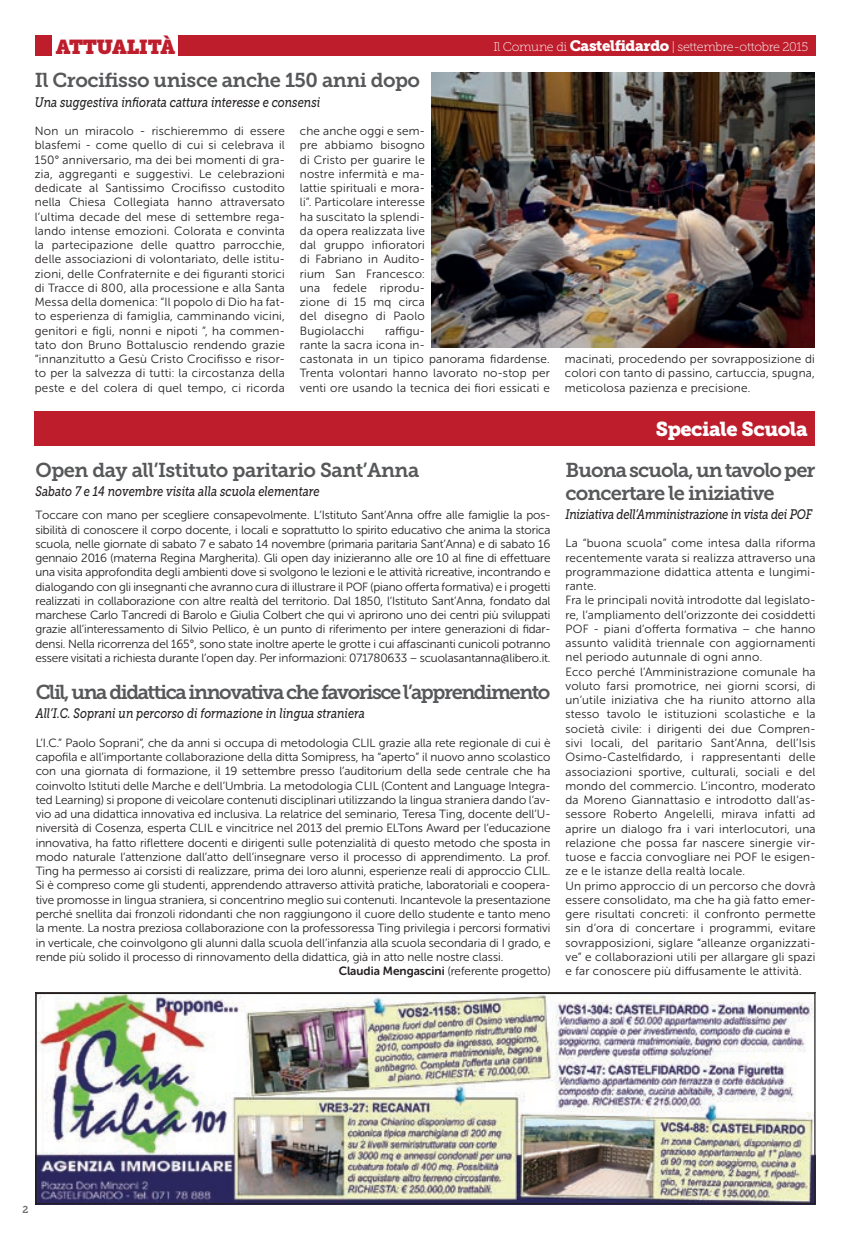
<style>
.page{position:relative;width:851px;height:1241px;background:#fff}
.page>*{position:absolute;margin:0;border:0;box-sizing:border-box;transform-origin:0 0}
.t1{font:20px "Museo Slab 700";letter-spacing:-.025em;color:#57585a}
.t2{font:20px "Museo Slab 700";letter-spacing:-.07em;color:#57585a}
.t3{font:20px/22.5px "Museo Slab 700";letter-spacing:-.045em;color:#57585a}
.t4{font:20px "Museo Slab 900";letter-spacing:-.025em;color:#fff}
.t5{font:20px "Museo Slab";letter-spacing:-.025em;color:#be1d2c}
.t6{font:italic 13.75px "Museo Slab 500";color:#231f20;scale:.81 1}
.t7{font:italic 13.75px "Museo Slab 500";letter-spacing:-.02em;color:#231f20;scale:.81 1}
.t8{font:12.5px "Museo Slab 100";letter-spacing:-.025em;color:#fff}
.t9{font:11.88px/14.2px "Museo Sans Rounded 300";color:#231f20;text-align:justify}
.t10{font:11.88px/14.2px "Museo Sans Rounded 300";letter-spacing:.02em;color:#231f20}
.t11{font:10px "Museo Slab 700";color:#6c6d70}
.s1{font-family:"Museo Slab 900";font-size:15px}
.s2{font-family:"Museo Sans Rounded 700"}
</style>
<div class="page">
<div style="left:35px;top:35px;width:780px;height:21px;background:#be1d2c"></div>
<div style="left:53px;top:30px;width:125px;height:34px;background:#fff"></div>
<div style="left:35px;top:411px;width:779px;height:35px;background:#be1d2c"></div>
<img style="left:37px;top:994px;width:776px;height:207px">
<div style="left:35px;top:992px;width:780px;height:211px;border:1px solid #231f20"></div>
<img style="left:432px;top:72px;width:382px;height:275px">
<h1 class="t5" style="left:56px;top:36px;width:121px">ATTUALITÀ</h1>
<p class="t8" style="left:493px;top:40px;width:316px">Il Comune di <span class="s1">Castelfidardo</span> | settembre-ottobre 2015</p>
<h1 class="t1" style="left:35px;top:69px;width:387px">Il Crocifisso unisce anche 150 anni dopo</h1>
<p class="t6" style="left:35px;top:94px;width:354px">Una suggestiva infiorata cattura interesse e consensi</p>
<p class="t9" style="left:35px;top:124px;width:251px">Non un miracolo - rischieremmo di essere blasfemi - come quello di cui si celebrava il 150° anniversario, ma dei bei momenti di gra&shy;zia, aggreganti e suggestivi. Le celebrazioni dedicate al Santissimo Crocifisso custodito nella Chiesa Collegiata hanno attraversato l’ultima decade del mese di settembre rega&shy;lando intense emozioni. Colorata e convinta la partecipazione delle quattro parrocchie, delle associazioni di volontariato, delle istitu&shy;zioni, delle Confraternite e dei figuranti storici di Tracce di 800, alla processione e alla Santa Messa della domenica: “Il popolo di Dio ha fat&shy;to esperienza di famiglia, camminando vicini, genitori e figli, nonni e nipoti ”, ha commen&shy;tato don Bruno Bottaluscio rendendo grazie “innanzitutto a Gesù Cristo Crocifisso e risor&shy;to per la salvezza di tutti: la circostanza della peste e del colera di quel tempo, ci ricorda</p>
<p class="t9" style="left:300px;top:124px;width:126px">che anche oggi e sem&shy;pre abbiamo bisogno di Cristo per guarire le nostre infermità e ma&shy;lattie spirituali e mora&shy;li”. Particolare interesse ha suscitato la splendi&shy;da opera realizzata live dal gruppo infioratori di Fabriano in Audito&shy;rium San Francesco: una fedele riprodu&shy;zione di 15 mq circa del disegno di Paolo Bugiolacchi</p>
<p class="t10" style="left:300px;top:323px;width:251px;text-indent:85px">raffigu-<br>rante la sacra icona in-<br>castonata in un tipico panorama fidardense.<br>Trenta volontari hanno lavorato no-stop per venti ore usando la tecnica dei fiori essicati e</p>
<h1 class="t1" style="left:35px;top:459px;width:385px">Open day all’Istituto paritario Sant’Anna</h1>
<p class="t6" style="left:35px;top:484px;width:352px">Sabato 7 e 14 novembre visita alla scuola elementare</p>
<p class="t9" style="left:35px;top:508px;width:516px">Toccare con mano per scegliere consapevolmente. L’Istituto Sant’Anna offre alle famiglie la pos&shy;sibilità di conoscere il corpo docente, i locali e soprattutto lo spirito educativo che anima la storica scuola, nelle giornate di sabato 7 e sabato 14 novembre (primaria paritaria Sant’Anna) e di sabato 16 gennaio 2016 (materna Regina Margherita). Gli open day inizieranno alle ore 10 al fine di effettuare una visita approfondita degli ambienti dove si svolgono le lezioni e le attività ricreative, incontrando e dialogando con gli insegnanti che avranno cura di illustrare il POF (piano offerta formativa) e i progetti realizzati in collaborazione con altre realtà del territorio. Dal 1850, l’Istituto Sant’Anna, fondato dal marchese Carlo Tancredi di Barolo e Giulia Colbert che qui vi aprirono uno dei centri più sviluppati grazie all’interessamento di Silvio Pellico, è un punto di riferimento per intere generazioni di fidar&shy;densi. Nella ricorrenza del 165°, sono state inoltre aperte le grotte i cui affascinanti cunicoli potranno essere visitati a richiesta durante l’open day. Per informazioni: 071780633 – scuolasantanna@libero.it.</p>
<h1 class="t2" style="left:36px;top:681px;width:516px">Clil, una didattica innovativa che favorisce l’apprendimento</h1>
<p class="t6" style="left:36px;top:706px;width:408px">All’I.C. Soprani un percorso di formazione in lingua straniera</p>
<p class="t9" style="left:36px;top:735px;width:516px">L’I.C.” Paolo Soprani”, che da anni si occupa di metodologia CLIL grazie alla rete regionale di cui è</p>
<p class="t9" style="left:36px;top:750px;width:516px">capofila e all’importante collaborazione della ditta Somipress, ha “aperto” il nuovo anno scolastico</p>
<p class="t9" style="left:36px;top:764px;width:516px">con una giornata di formazione, il 19 settembre presso l’auditorium della sede centrale che ha</p>
<p class="t9" style="left:36px;top:778px;width:516px">coinvolto Istituti delle Marche e dell’Umbria. La metodologia CLIL (Content and Language Integra-</p>
<p class="t9" style="left:36px;top:792px;width:516px">ted Learning) si propone di veicolare contenuti disciplinari utilizzando la lingua straniera dando l’av-</p>
<p class="t9" style="left:36px;top:807px;width:516px">vio ad una didattica innovativa ed inclusiva. La relatrice del seminario, Teresa Ting, docente dell’U-</p>
<p class="t9" style="left:36px;top:821px;width:516px">niversità di Cosenza, esperta CLIL e vincitrice nel 2013 del premio ELTons Award per l’educazione</p>
<p class="t9" style="left:36px;top:835px;width:516px">innovativa, ha fatto riflettere docenti e dirigenti sulle potenzialità di questo metodo che sposta in</p>
<p class="t9" style="left:36px;top:849px;width:516px">modo naturale l’attenzione dall’atto dell’insegnare verso il processo di apprendimento. La prof.</p>
<p class="t9" style="left:36px;top:864px;width:516px">Ting ha permesso ai corsisti di realizzare, prima dei loro alunni, esperienze reali di approccio CLIL.</p>
<p class="t9" style="left:36px;top:878px;width:516px">Si è compreso come gli studenti, apprendendo attraverso attività pratiche, laboratoriali e coopera-</p>
<p class="t9" style="left:36px;top:892px;width:516px">tive promosse in lingua straniera, si concentrino meglio sui contenuti. Incantevole la presentazione</p>
<p class="t9" style="left:36px;top:906px;width:516px">perché snellita dai fronzoli ridondanti che non raggiungono il cuore dello studente e tanto meno</p>
<p class="t9" style="left:36px;top:921px;width:516px">la mente. La nostra preziosa collaborazione con la professoressa Ting privilegia i percorsi formativi</p>
<p class="t9" style="left:36px;top:935px;width:516px">in verticale, che coinvolgono gli alunni dalla scuola dell’infanzia alla scuola secondaria di I grado, e</p>
<p class="t9" style="left:36px;top:949px;width:469px">rende più solido il processo di rinnovamento della didattica, già in atto nelle nostre classi.</p>
<p class="t9" style="left:338px;top:963px;width:213px"><span class="s2">Claudia Mengascini</span> (referente progetto)</p>
<p class="t9" style="left:565px;top:352px;width:251px">macinati, procedendo per sovrapposizione di colori con tanto di passino, cartuccia, spugna, meticolosa pazienza e precisione.</p>
<h1 class="t4" style="left:655px;top:417px;width:153px">Speciale Scuola</h1>
<h1 class="t3" style="left:565px;top:459px;width:251px">Buona scuola, un tavolo per concertare le iniziative</h1>
<p class="t7" style="left:565px;top:506px;width:306px">Iniziativa dell’Amministrazione in vista dei POF</p>
<p class="t10" style="left:565px;top:536px;width:251px">La “buona scuola” come intesa dalla riforma recentemente varata si realizza attraverso una programmazione didattica attenta e lungimi&shy;rante.<br>Fra le principali novità introdotte dal legislato&shy;re, l’ampliamento dell’orizzonte dei cosiddetti POF - piani d’offerta formativa – che hanno assunto validità triennale con aggiornamenti nel periodo autunnale di ogni anno.<br>Ecco perché l’Amministrazione comunale ha voluto farsi promotrice, nei giorni scorsi, di un’utile iniziativa che ha riunito attorno alla stesso tavolo le istituzioni scolastiche e la società civile: i dirigenti dei due Compren&shy;sivi locali, del paritario Sant’Anna, dell’Isis Osimo-Castelfidardo, i rappresentanti delle associazioni sportive, culturali, sociali e del mondo del commercio. L’incontro, moderato da Moreno Giannattasio e introdotto dall’as&shy;sessore Roberto Angelelli, mirava infatti ad aprire un dialogo fra i vari interlocutori, una relazione che possa far nascere sinergie vir&shy;tuose e faccia convogliare nei POF le esigen&shy;ze e le istanze della realtà locale.<br>Un primo approccio di un percorso che dovrà essere consolidato, ma che ha già fatto emer&shy;gere risultati concreti: il confronto permette sin d’ora di concertare i programmi, evitare sovrapposizioni, siglare “alleanze organizzati&shy;ve” e collaborazioni utili per allargare gli spazi e far conoscere più diffusamente le attività.</p>
<p class="t11" style="left:22px;top:1203px;width:7px">2</p>
</div>
